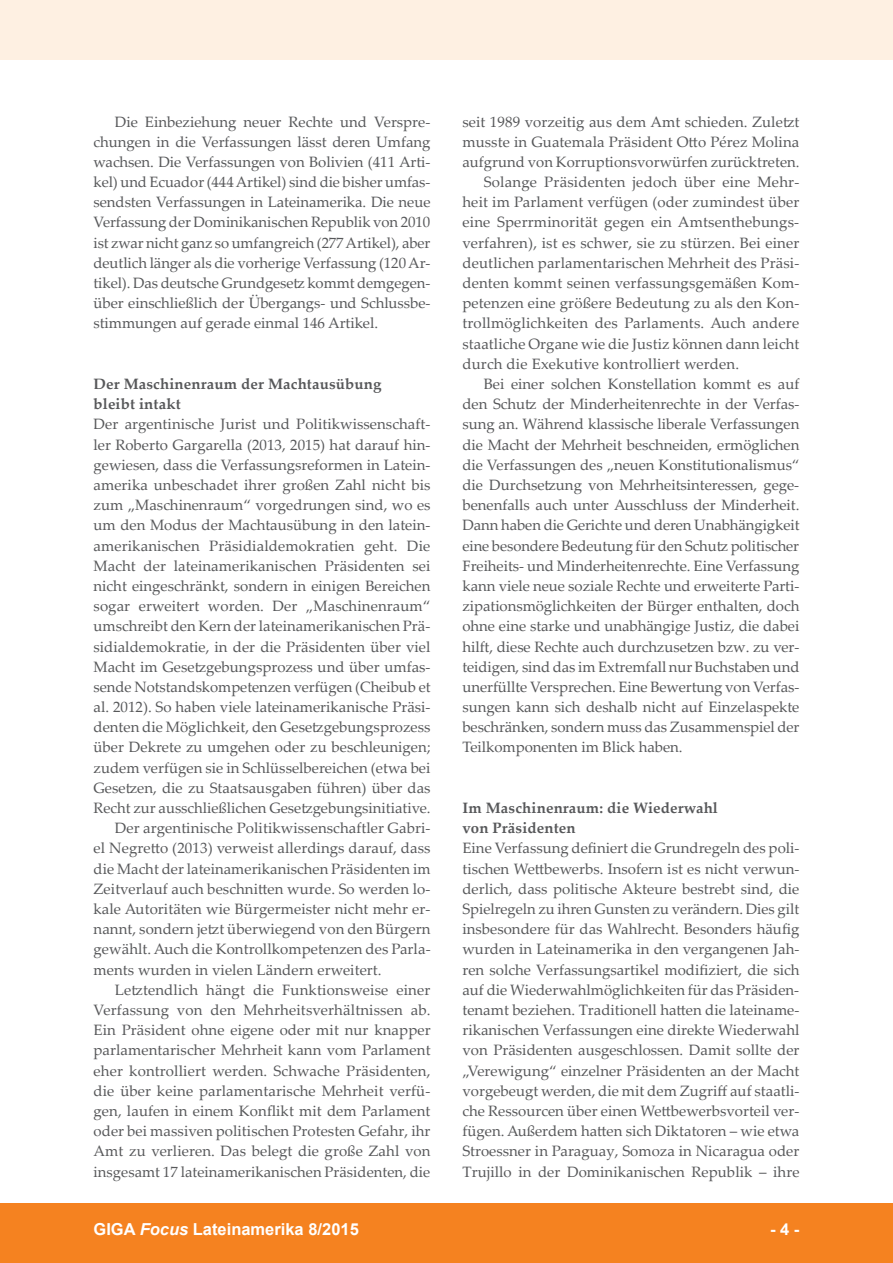
<style>
.page{position:relative;width:893px;height:1263px;background:#fff}
.page>*{position:absolute;margin:0;border:0;box-sizing:border-box;transform-origin:0 0}
.t1{font:700 16.5px "Arial";color:#fff}
.t2{font:15px/20.2px "Palatino Linotype";color:#57585a;text-align:justify}
.t3{font:700 15px/20.2px "Palatino Linotype";letter-spacing:.01em;color:#57585a}
.s1{font-style:italic}
</style>
<div class="page">
<div style="left:0;top:1203px;width:893px;height:60px;background:#f58220"></div>
<div style="left:0;top:0;width:893px;height:60px;background:#fef0e2"></div>
<p class="t2" style="left:94px;top:111px;width:339px;text-indent:21px">Die Einbeziehung neuer Rechte und Verspre&shy;chungen in die Verfassungen lässt deren Umfang wachsen. Die Verfassungen von Bolivien (411 Arti&shy;kel) und Ecuador (444 Artikel) sind die bisher umfas&shy;sendsten Verfassungen in Lateinamerika. Die neue Verfassung der Dominikanischen Republik von 2010 ist zwar nicht ganz so umfangreich (277 Artikel), aber deutlich länger als die vorherige Verfassung (120 Ar&shy;tikel). Das deutsche Grundgesetz kommt demgegen&shy;über einschließlich der Übergangs- und Schlussbe&shy;stimmungen auf gerade einmal 146 Artikel.</p>
<p class="t3" style="left:94px;top:373px;width:289px">Der Maschinenraum der Machtausübung bleibt intakt</p>
<p class="t2" style="left:94px;top:414px;width:338px">Der argentinische Jurist und Politikwissenschaft-</p>
<p class="t2" style="left:94px;top:434px;width:338px">ler Roberto Gargarella (2013, 2015) hat darauf hin-</p>
<p class="t2" style="left:94px;top:454px;width:338px">gewiesen, dass die Verfassungsreformen in Latein-</p>
<p class="t2" style="left:94px;top:474px;width:339px">amerika unbeschadet ihrer großen Zahl nicht bis</p>
<p class="t2" style="left:94px;top:494px;width:338px">zum „Maschinenraum“ vorgedrungen sind, wo es</p>
<p class="t2" style="left:94px;top:514px;width:338px">um den Modus der Machtausübung in den latein-</p>
<p class="t2" style="left:94px;top:535px;width:338px">amerikanischen Präsidialdemokratien geht. Die</p>
<p class="t2" style="left:94px;top:555px;width:338px">Macht der lateinamerikanischen Präsidenten sei</p>
<p class="t2" style="left:94px;top:575px;width:338px">nicht eingeschränkt, sondern in einigen Bereichen</p>
<p class="t2" style="left:94px;top:595px;width:338px">sogar erweitert worden. Der „Maschinenraum“</p>
<p class="t2" style="left:94px;top:615px;width:338px">umschreibt den Kern der lateinamerikanischen Prä-</p>
<p class="t2" style="left:94px;top:636px;width:338px">sidialdemokratie, in der die Präsidenten über viel</p>
<p class="t2" style="left:94px;top:656px;width:338px">Macht im Gesetzgebungsprozess und über umfas-</p>
<p class="t2" style="left:94px;top:676px;width:339px">sende Notstandskompetenzen verfügen (Cheibub et</p>
<p class="t2" style="left:94px;top:696px;width:338px">al. 2012). So haben viele lateinamerikanische Präsi-</p>
<p class="t2" style="left:94px;top:716px;width:338px">denten die Möglichkeit, den Gesetzgebungsprozess</p>
<p class="t2" style="left:94px;top:737px;width:338px">über Dekrete zu umgehen oder zu beschleunigen;</p>
<p class="t2" style="left:94px;top:757px;width:338px">zudem verfügen sie in Schlüsselbereichen (etwa bei</p>
<p class="t2" style="left:94px;top:777px;width:338px">Gesetzen, die zu Staatsausgaben führen) über das</p>
<p class="t2" style="left:94px;top:797px;width:339px">Recht zur ausschließlichen Gesetzgebungsinitiative.</p>
<p class="t2" style="left:115px;top:817px;width:317px">Der argentinische Politikwissenschaftler Gabri-</p>
<p class="t2" style="left:94px;top:838px;width:339px">el Negretto (2013) verweist allerdings darauf, dass</p>
<p class="t2" style="left:94px;top:858px;width:338px">die Macht der lateinamerikanischen Präsidenten im</p>
<p class="t2" style="left:94px;top:878px;width:338px">Zeitverlauf auch beschnitten wurde. So werden lo-</p>
<p class="t2" style="left:94px;top:898px;width:338px">kale Autoritäten wie Bürgermeister nicht mehr er-</p>
<p class="t2" style="left:94px;top:918px;width:338px">nannt, sondern jetzt überwiegend von den Bürgern</p>
<p class="t2" style="left:94px;top:938px;width:339px">gewählt. Auch die Kontrollkompetenzen des Parla-</p>
<p class="t2" style="left:94px;top:959px;width:290px">ments wurden in vielen Ländern erweitert.</p>
<p class="t2" style="left:115px;top:979px;width:317px">Letztendlich hängt die Funktionsweise einer</p>
<p class="t2" style="left:94px;top:999px;width:338px">Verfassung von den Mehrheitsverhältnissen ab.</p>
<p class="t2" style="left:94px;top:1019px;width:339px">Ein Präsident ohne eigene oder mit nur knapper</p>
<p class="t2" style="left:94px;top:1039px;width:338px">parlamentarischer Mehrheit kann vom Parlament</p>
<p class="t2" style="left:94px;top:1060px;width:338px">eher kontrolliert werden. Schwache Präsidenten,</p>
<p class="t2" style="left:94px;top:1080px;width:338px">die über keine parlamentarische Mehrheit verfü-</p>
<p class="t2" style="left:94px;top:1100px;width:338px">gen, laufen in einem Konflikt mit dem Parlament</p>
<p class="t2" style="left:94px;top:1120px;width:338px">oder bei massiven politischen Protesten Gefahr, ihr</p>
<p class="t2" style="left:94px;top:1140px;width:338px">Amt zu verlieren. Das belegt die große Zahl von</p>
<p class="t2" style="left:94px;top:1161px;width:338px">insgesamt 17 lateinamerikanischen Präsidenten, die</p>
<p class="t2" style="left:462px;top:111px;width:338px">seit 1989 vorzeitig aus dem Amt schieden. Zuletzt</p>
<p class="t2" style="left:462px;top:131px;width:338px">musste in Guatemala Präsident Otto Pérez Molina</p>
<p class="t2" style="left:462px;top:151px;width:339px">aufgrund von Korruptionsvorwürfen zurücktreten.</p>
<p class="t2" style="left:484px;top:171px;width:317px">Solange Präsidenten jedoch über eine Mehr-</p>
<p class="t2" style="left:462px;top:191px;width:338px">heit im Parlament verfügen (oder zumindest über</p>
<p class="t2" style="left:462px;top:212px;width:338px">eine Sperrminorität gegen ein Amtsenthebungs-</p>
<p class="t2" style="left:462px;top:232px;width:338px">verfahren), ist es schwer, sie zu stürzen. Bei einer</p>
<p class="t2" style="left:462px;top:252px;width:338px">deutlichen parlamentarischen Mehrheit des Präsi-</p>
<p class="t2" style="left:462px;top:272px;width:338px">denten kommt seinen verfassungsgemäßen Kom-</p>
<p class="t2" style="left:462px;top:292px;width:338px">petenzen eine größere Bedeutung zu als den Kon-</p>
<p class="t2" style="left:462px;top:313px;width:338px">trollmöglichkeiten des Parlaments. Auch andere</p>
<p class="t2" style="left:462px;top:333px;width:338px">staatliche Organe wie die Justiz können dann leicht</p>
<p class="t2" style="left:462px;top:353px;width:278px">durch die Exekutive kontrolliert werden.</p>
<p class="t2" style="left:484px;top:373px;width:317px">Bei einer solchen Konstellation kommt es auf</p>
<p class="t2" style="left:462px;top:393px;width:338px">den Schutz der Minderheitenrechte in der Verfas-</p>
<p class="t2" style="left:462px;top:414px;width:338px">sung an. Während klassische liberale Verfassungen</p>
<p class="t2" style="left:462px;top:434px;width:338px">die Macht der Mehrheit beschneiden, ermöglichen</p>
<p class="t2" style="left:462px;top:454px;width:338px">die Verfassungen des „neuen Konstitutionalismus“</p>
<p class="t2" style="left:462px;top:474px;width:338px">die Durchsetzung von Mehrheitsinteressen, gege-</p>
<p class="t2" style="left:462px;top:494px;width:339px">benenfalls auch unter Ausschluss der Minderheit.</p>
<p class="t2" style="left:462px;top:514px;width:339px">Dann haben die Gerichte und deren Unabhängigkeit</p>
<p class="t2" style="left:462px;top:535px;width:338px">eine besondere Bedeutung für den Schutz politischer</p>
<p class="t2" style="left:462px;top:555px;width:338px">Freiheits- und Minderheitenrechte. Eine Verfassung</p>
<p class="t2" style="left:462px;top:575px;width:338px">kann viele neue soziale Rechte und erweiterte Parti-</p>
<p class="t2" style="left:462px;top:595px;width:338px">zipationsmöglichkeiten der Bürger enthalten, doch</p>
<p class="t2" style="left:462px;top:615px;width:338px">ohne eine starke und unabhängige Justiz, die dabei</p>
<p class="t2" style="left:462px;top:636px;width:338px">hilft, diese Rechte auch durchzusetzen bzw. zu ver-</p>
<p class="t2" style="left:462px;top:656px;width:339px">teidigen, sind das im Extremfall nur Buchstaben und</p>
<p class="t2" style="left:462px;top:676px;width:338px">unerfüllte Versprechen. Eine Bewertung von Verfas-</p>
<p class="t2" style="left:462px;top:696px;width:339px">sungen kann sich deshalb nicht auf Einzelaspekte</p>
<p class="t2" style="left:462px;top:716px;width:339px">beschränken, sondern muss das Zusammenspiel der</p>
<p class="t2" style="left:462px;top:737px;width:222px">Teilkomponenten im Blick haben.</p>
<p class="t3" style="left:462px;top:797px;width:257px">Im Maschinenraum: die Wiederwahl von Präsidenten</p>
<p class="t2" style="left:462px;top:838px;width:339px">Eine Verfassung definiert die Grundregeln des poli&shy;tischen Wettbewerbs. Insofern ist es nicht verwun&shy;derlich, dass politische Akteure bestrebt sind, die Spielregeln zu ihren Gunsten zu verändern. Dies gilt insbesondere für das Wahlrecht. Besonders häufig wurden in Lateinamerika in den vergangenen Jah&shy;ren solche Verfassungsartikel modifiziert, die sich auf die Wiederwahlmöglichkeiten für das Präsiden&shy;tenamt beziehen. Traditionell hatten die lateiname&shy;rikanischen Verfassungen eine direkte Wiederwahl von Präsidenten ausgeschlossen. Damit sollte der „Verewigung“ einzelner Präsidenten an der Macht vorgebeugt werden, die mit dem Zugriff auf staatli&shy;che Ressourcen über einen Wettbewerbsvorteil ver&shy;fügen. Außerdem hatten sich Diktatoren – wie etwa Stroessner in Paraguay, Somoza in Nicaragua oder Trujillo in der Dominikanischen Republik – ihre</p>
<p class="t1" style="left:94px;top:1218px;width:267px">GIGA <span class="s1">Focus</span> Lateinamerika 8/2015</p>
<p class="t1" style="left:770px;top:1218px;width:31px">- 4 -</p>
</div>
